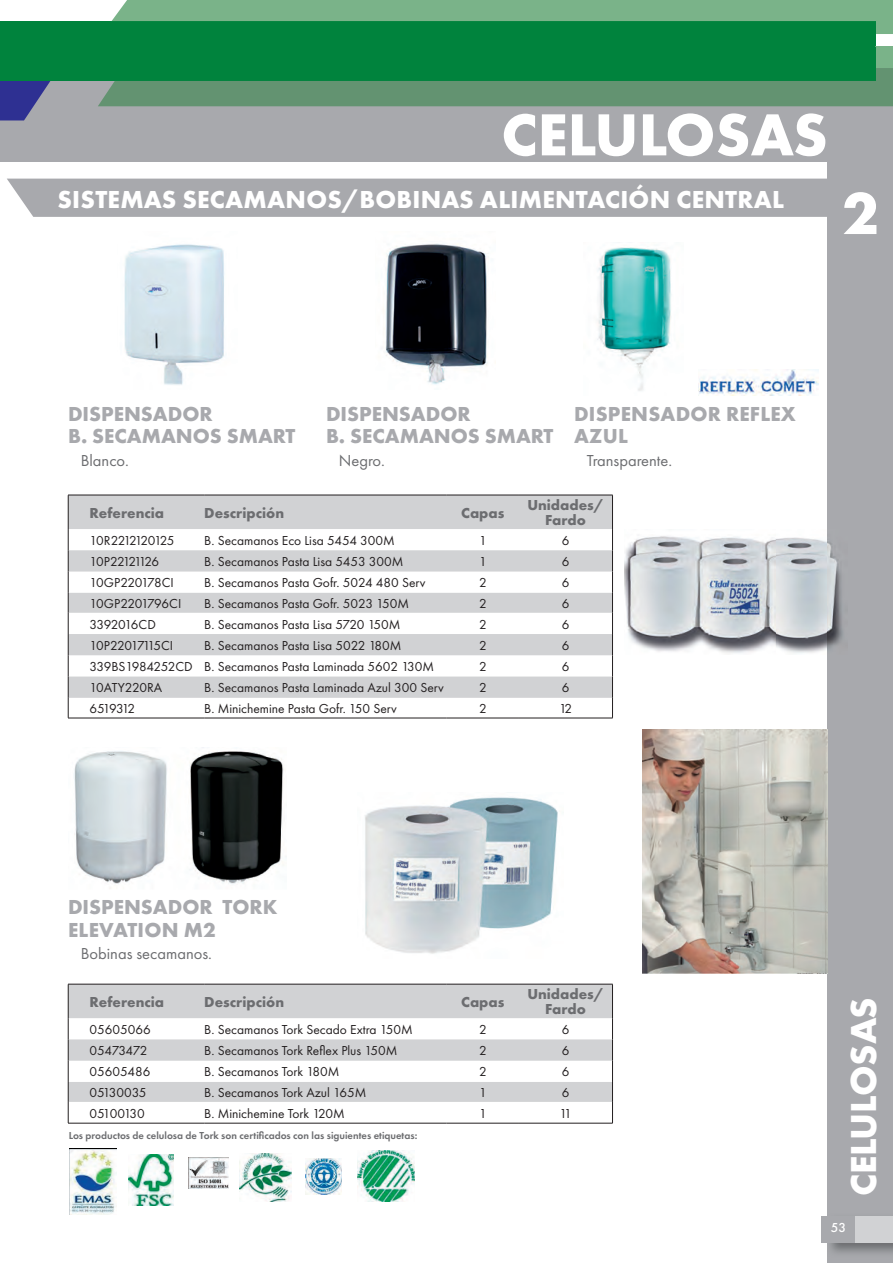
<style>
.page{position:relative;width:893px;height:1263px;background:#fff}
.page>*{position:absolute;margin:0;border:0;box-sizing:border-box;transform-origin:0 0}
.t1{font:700 61.5px "Futura PT";color:#fff}
.t2{font:700 37.5px "Futura PT";color:#fff}
.t3{font:700 25.5px "Futura PT";letter-spacing:.01em;color:#fff}
.t4{font:700 21px/22.5px "Futura PT";color:#a8a9ad}
.t5{font:16.5px "Futura PT";color:#6c6d70}
.t6{font:700 15px/15px "Futura PT";color:#6c6d70;text-align:center}
.t7{font:13.5px "Futura PT";color:#231f20}
.t8{font:13.5px "Futura PT";letter-spacing:-.025em;color:#231f20}
.t9{font:13.5px "Futura PT";letter-spacing:-.08em;color:#231f20}
.t10{font:13.5px "Futura PT";letter-spacing:-.05em;color:#231f20}
.t11{font:13.5px "Futura PT";letter-spacing:-.105em;color:#231f20}
.t12{font:13.5px "Futura PT";letter-spacing:-.03em;color:#231f20}
.t13{font:13.5px "Futura PT";letter-spacing:-.065em;color:#231f20}
.t14{font:13.5px "Futura PT";letter-spacing:-.125em;color:#231f20}
.t15{font:500 13.5px "Futura PT";color:#fff}
.t16{font:600 10.5px "Futura PT";color:#6c6d70}
</style>
<div class="page">
<div style="left:828px;top:159px;width:65px;height:1104px;background:#a8a9ad"></div>
<div style="left:828px;top:1216px;width:65px;height:27px;background:#d1d2d4"></div>
<div style="left:821px;top:1216px;width:34px;height:27px;background:#a8a9ad"></div>
<div style="left:0;top:68px;width:893px;height:94px;background:#a8a9ad"></div>
<svg style="left:0;top:81px;width:51px;height:39px"></svg>
<div style="left:0;top:21px;width:876px;height:60px;background:#00833d"></div>
<svg style="left:98px;top:47px;width:795px;height:59px"></svg>
<svg style="left:111px;top:0;width:782px;height:34px"></svg>
<img style="left:124px;top:244px;width:101px;height:141px">
<img style="left:383px;top:243px;width:105px;height:142px">
<img style="left:597px;top:247px;width:75px;height:144px">
<img style="left:698px;top:369px;width:121px;height:27px">
<img style="left:624px;top:530px;width:219px;height:125px">
<div style="left:7px;top:179px;width:821px;height:38px;background:#a8a9ad"></div>
<svg style="left:69px;top:496px;width:543px;height:202px;fill:#d1d2d4"></svg>
<hr style="left:68px;top:495px;width:136px;height:1px;background:#231f20">
<hr style="left:68px;top:495px;width:1px;height:34px;background:#231f20">
<hr style="left:204px;top:495px;width:243px;height:1px;background:#231f20">
<hr style="left:447px;top:495px;width:72px;height:1px;background:#231f20">
<hr style="left:519px;top:495px;width:94px;height:1px;background:#231f20">
<hr style="left:612px;top:495px;width:1px;height:34px;background:#231f20">
<svg style="left:68px;top:529px;width:1px;height:189px"></svg>
<svg style="left:612px;top:529px;width:1px;height:189px"></svg>
<hr style="left:68px;top:718px;width:136px;height:1px;background:#231f20">
<hr style="left:204px;top:718px;width:243px;height:1px;background:#231f20">
<hr style="left:447px;top:718px;width:72px;height:1px;background:#231f20">
<hr style="left:519px;top:718px;width:94px;height:1px;background:#231f20">
<svg style="left:69px;top:985px;width:543px;height:117px;fill:#d1d2d4"></svg>
<hr style="left:68px;top:984px;width:136px;height:1px;background:#231f20">
<hr style="left:68px;top:984px;width:1px;height:34px;background:#231f20">
<hr style="left:204px;top:984px;width:243px;height:1px;background:#231f20">
<hr style="left:447px;top:984px;width:72px;height:1px;background:#231f20">
<hr style="left:519px;top:984px;width:94px;height:1px;background:#231f20">
<hr style="left:612px;top:984px;width:1px;height:34px;background:#231f20">
<svg style="left:68px;top:1018px;width:1px;height:105px"></svg>
<svg style="left:612px;top:1018px;width:1px;height:105px"></svg>
<hr style="left:68px;top:1123px;width:136px;height:1px;background:#231f20">
<hr style="left:204px;top:1123px;width:243px;height:1px;background:#231f20">
<hr style="left:447px;top:1123px;width:72px;height:1px;background:#231f20">
<hr style="left:519px;top:1123px;width:94px;height:1px;background:#231f20">
<img style="left:74px;top:747px;width:210px;height:142px">
<img style="left:365px;top:797px;width:193px;height:157px">
<img style="left:643px;top:729px;width:185px;height:244px">
<img style="left:69px;top:1148px;width:48px;height:67px">
<img style="left:129px;top:1154px;width:45px;height:51px">
<img style="left:189px;top:1158px;width:40px;height:31px">
<img style="left:240px;top:1153px;width:51px;height:49px">
<img style="left:306px;top:1158px;width:36px;height:36px">
<img style="left:358px;top:1151px;width:56px;height:50px">
<h1 class="t1" style="left:501px;top:95px;width:328px">CELULOSAS</h1>
<h3 class="t3" style="left:57px;top:183px;width:728px">SISTEMAS SECAMANOS/BOBINAS ALIMENTACIÓN CENTRAL</h3>
<h1 class="t1" style="left:842px;top:174px;width:38px">2</h1>
<h3 class="t4" style="left:68px;top:402px;width:229px">DISPENSADOR<br>B. SECAMANOS SMART</h3>
<p class="t5" style="left:81px;top:451px;width:50px">Blanco.</p>
<h3 class="t4" style="left:326px;top:402px;width:229px">DISPENSADOR<br>B. SECAMANOS SMART</h3>
<p class="t5" style="left:339px;top:451px;width:48px">Negro.</p>
<h3 class="t4" style="left:574px;top:402px;width:223px">DISPENSADOR REFLEX<br>AZUL</h3>
<p class="t5" style="left:587px;top:451px;width:87px">Transparente.</p>
<p class="t6" style="left:89px;top:505px;width:76px">Referencia</p>
<p class="t6" style="left:204px;top:505px;width:81px">Descripción</p>
<p class="t6" style="left:461px;top:505px;width:45px">Capas</p>
<p class="t6" style="left:527px;top:497px;width:78px">Unidades/<br>Fardo</p>
<p class="t9" style="left:89px;top:532px;width:87px">10R2212120125</p>
<p class="t7" style="left:204px;top:532px;width:192px">B. Secamanos Eco Lisa 5454 300M</p>
<p class="t7" style="left:479px;top:532px;width:9px">1</p>
<p class="t7" style="left:562px;top:532px;width:9px">6</p>
<p class="t11" style="left:89px;top:554px;width:71px">10P22121126</p>
<p class="t7" style="left:204px;top:554px;width:201px">B. Secamanos Pasta Lisa 5453 300M</p>
<p class="t7" style="left:479px;top:554px;width:9px">1</p>
<p class="t7" style="left:562px;top:554px;width:9px">6</p>
<p class="t8" style="left:89px;top:575px;width:86px">10GP220178CI</p>
<p class="t7" style="left:204px;top:575px;width:223px">B. Secamanos Pasta Gofr. 5024 480 Serv</p>
<p class="t7" style="left:479px;top:575px;width:9px">2</p>
<p class="t7" style="left:562px;top:575px;width:9px">6</p>
<p class="t8" style="left:89px;top:595px;width:93px">10GP2201796CI</p>
<p class="t7" style="left:204px;top:595px;width:206px">B. Secamanos Pasta Gofr. 5023 150M</p>
<p class="t7" style="left:479px;top:595px;width:9px">2</p>
<p class="t7" style="left:562px;top:595px;width:9px">6</p>
<p class="t12" style="left:89px;top:616px;width:68px">3392016CD</p>
<p class="t7" style="left:204px;top:616px;width:198px">B. Secamanos Pasta Lisa 5720 150M</p>
<p class="t7" style="left:479px;top:616px;width:9px">2</p>
<p class="t7" style="left:562px;top:616px;width:9px">6</p>
<p class="t10" style="left:89px;top:637px;width:85px">10P22017115CI</p>
<p class="t7" style="left:204px;top:637px;width:199px">B. Secamanos Pasta Lisa 5022 180M</p>
<p class="t7" style="left:479px;top:637px;width:9px">2</p>
<p class="t7" style="left:562px;top:637px;width:9px">6</p>
<p class="t7" style="left:89px;top:659px;width:346px">339BS1984252CD B. Secamanos Pasta Laminada 5602 130M</p>
<p class="t7" style="left:479px;top:659px;width:9px">2</p>
<p class="t7" style="left:562px;top:659px;width:9px">6</p>
<p class="t7" style="left:89px;top:680px;width:74px">10ATY220RA</p>
<p class="t7" style="left:204px;top:680px;width:241px">B. Secamanos Pasta Laminada Azul 300 Serv</p>
<p class="t7" style="left:479px;top:680px;width:9px">2</p>
<p class="t7" style="left:562px;top:680px;width:9px">6</p>
<p class="t14" style="left:89px;top:700px;width:47px">6519312</p>
<p class="t7" style="left:204px;top:700px;width:194px">B. Minichemine Pasta Gofr. 150 Serv</p>
<p class="t7" style="left:479px;top:700px;width:9px">2</p>
<p class="t7" style="left:559px;top:700px;width:15px">12</p>
<h3 class="t4" style="left:68px;top:895px;width:211px">DISPENSADOR TORK<br>ELEVATION M2</h3>
<p class="t5" style="left:81px;top:944px;width:133px">Bobinas secamanos.</p>
<p class="t6" style="left:89px;top:994px;width:76px">Referencia</p>
<p class="t6" style="left:204px;top:994px;width:81px">Descripción</p>
<p class="t6" style="left:461px;top:994px;width:45px">Capas</p>
<p class="t6" style="left:527px;top:986px;width:78px">Unidades/<br>Fardo</p>
<p class="t7" style="left:89px;top:1021px;width:63px">05605066</p>
<p class="t7" style="left:204px;top:1021px;width:210px">B. Secamanos Tork Secado Extra 150M</p>
<p class="t7" style="left:479px;top:1021px;width:9px">2</p>
<p class="t7" style="left:562px;top:1021px;width:9px">6</p>
<p class="t8" style="left:89px;top:1043px;width:59px">05473472</p>
<p class="t7" style="left:204px;top:1043px;width:195px">B. Secamanos Tork Reflex Plus 150M</p>
<p class="t7" style="left:479px;top:1043px;width:9px">2</p>
<p class="t7" style="left:562px;top:1043px;width:9px">6</p>
<p class="t7" style="left:89px;top:1064px;width:63px">05605486</p>
<p class="t7" style="left:204px;top:1064px;width:137px">B. Secamanos Tork 180M</p>
<p class="t7" style="left:479px;top:1064px;width:9px">2</p>
<p class="t7" style="left:562px;top:1064px;width:9px">6</p>
<p class="t7" style="left:89px;top:1084px;width:59px">05130035</p>
<p class="t7" style="left:204px;top:1084px;width:164px">B. Secamanos Tork Azul 165M</p>
<p class="t7" style="left:479px;top:1084px;width:9px">1</p>
<p class="t7" style="left:562px;top:1084px;width:9px">6</p>
<p class="t13" style="left:89px;top:1105px;width:57px">05100130</p>
<p class="t7" style="left:204px;top:1105px;width:142px">B. Minichemine Tork 120M</p>
<p class="t7" style="left:479px;top:1105px;width:9px">1</p>
<p class="t7" style="left:559px;top:1105px;width:14px">11</p>
<p class="t16" style="left:69px;top:1129px;width:350px">Los productos de celulosa de Tork son certificados con las siguientes etiquetas:</p>
<h2 class="t2" style="left:839px;top:1196px;width:201px;rotate:-90deg">CELULOSAS</h2>
<p class="t15" style="left:831px;top:1219px;width:17px">53</p>
</div>
